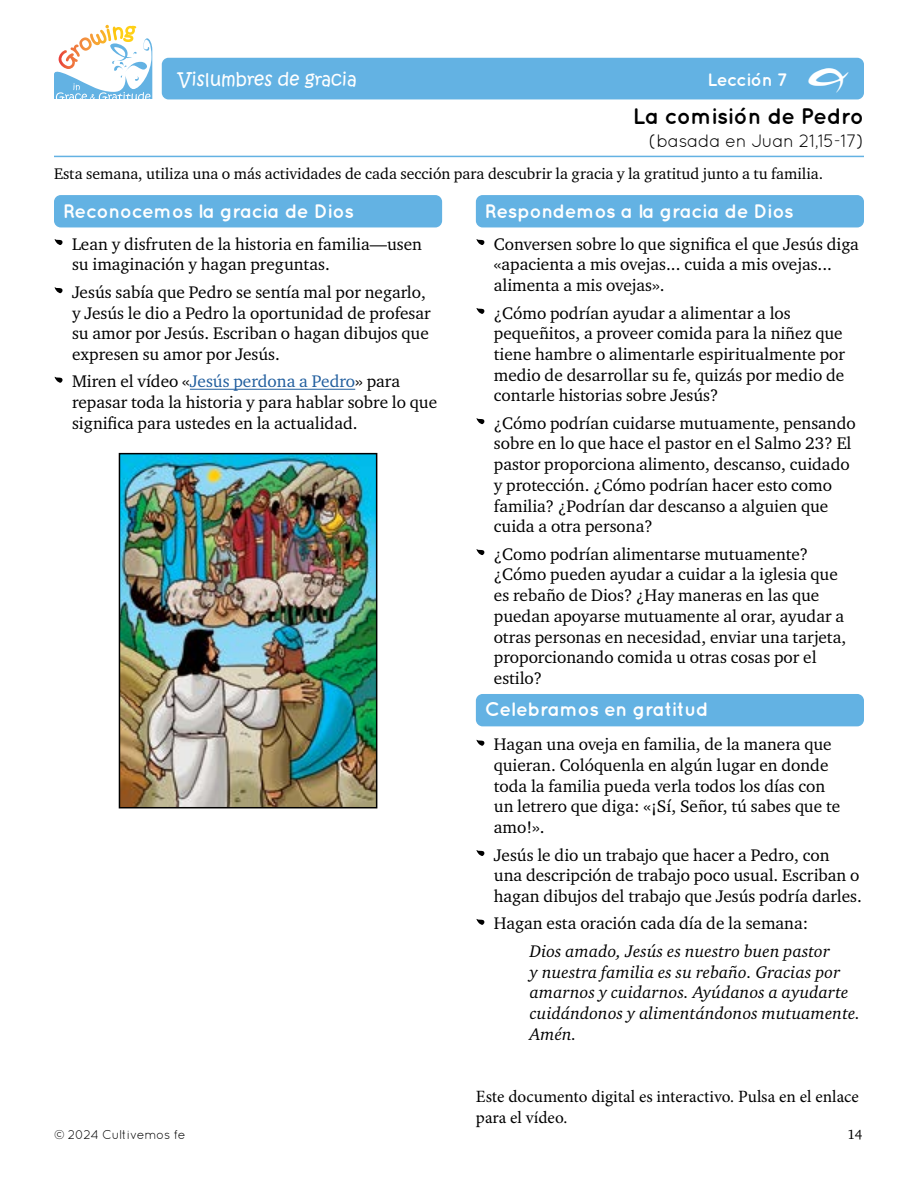
<style>
.page{position:relative;width:918px;height:1188px;background:#fff}
.page>*{position:absolute;margin:0;border:0;box-sizing:border-box;transform-origin:0 0}
.t1{font:60px "Growing Grace Gratitude";color:#000}
.t2{font:45px "Growing Grace Gratitude";color:#fff}
.t3{font:700 22.5px "Quicksand";letter-spacing:-.02em;color:#000}
.t4{font:700 19.5px "Quicksand";letter-spacing:-.02em;color:#fff}
.t5{font:18px "Quicksand";letter-spacing:-.02em;color:#000}
.t6{font:18px "Kristen Normal ITC Std";color:#fff}
.t7{font:700 18px "Quicksand";letter-spacing:-.03em;color:#fff}
.t8{font:17.25px/20.7px "Charter ITC Std";color:#000}
.t9{font:italic 17.25px/20.7px "Charter ITC Std";letter-spacing:.01em;color:#000}
.t10{font:17.25px/20.7px "Minion Pro";color:#000}
.t11{font:15.75px "Charter ITC Std";color:#000}
.t12{font:13.5px "Charter ITC Std";color:#000}
.t13{font:12.75px "Quicksand";letter-spacing:-.02em;color:#000}
.s1{color:#215e9e}
</style>
<div class="page">
<svg style="left:54px;top:25px;width:98px;height:74px"></svg>
<hr style="left:54px;top:156px;width:810px;height:1px;background:#63b2e3">
<div style="left:162px;top:58px;width:702px;height:41px;background:#63b2e3;border-radius:7px"></div>
<hr style="left:190px;top:389px;width:165px;height:1px;background:#215e9e">
<div style="left:54px;top:195px;width:388px;height:32px;background:#63b2e3;border-radius:7px"></div>
<img style="left:122px;top:456px;width:252px;height:349px">
<div style="left:119px;top:453px;width:258px;height:355px;border:2px solid #000"></div>
<div style="left:476px;top:195px;width:388px;height:32px;background:#63b2e3;border-radius:7px"></div>
<div style="left:476px;top:694px;width:388px;height:32px;background:#63b2e3;border-radius:7px"></div>
<p class="t6" style="left:178px;top:68px;width:180px">Vislumbres de gracia</p>
<p class="t7" style="left:707px;top:69px;width:82px">Lección 7</p>
<h2 class="t2" style="left:808px;top:61px;width:42px">E</h2>
<h3 class="t3" style="left:633px;top:103px;width:233px">La comisión de Pedro</h3>
<p class="t5" style="left:649px;top:131px;width:217px">(basada en Juan 21,15-17)</p>
<p class="t11" style="left:54px;top:164px;width:771px">Esta semana, utiliza una o más actividades de cada sección para descubrir la gracia y la gratitud junto a tu familia.</p>
<p class="t4" style="left:63px;top:199px;width:292px">Reconocemos la gracia de Dios</p>
<h1 class="t1" style="left:54px;top:220px;width:11px">Z</h1>
<p class="t8" style="left:72px;top:233px;width:351px">Lean y disfruten de la historia en familia—usen su imaginación y hagan preguntas.</p>
<h1 class="t1" style="left:54px;top:268px;width:11px">Z</h1>
<p class="t8" style="left:72px;top:281px;width:360px">Jesús sabía que Pedro se sentía mal por negarlo, y Jesús le dio a Pedro la oportunidad de profesar su amor por Jesús. Escriban o hagan dibujos que expresen su amor por Jesús.</p>
<h1 class="t1" style="left:54px;top:357px;width:11px">Z</h1>
<p class="t8" style="left:72px;top:371px;width:367px">Miren el vídeo «<span class="s1">Jesús perdona a Pedro</span>» para repasar toda la historia y para hablar sobre lo que significa para ustedes en la actualidad.</p>
<p class="t4" style="left:485px;top:199px;width:310px">Respondemos a la gracia de Dios</p>
<h1 class="t1" style="left:476px;top:220px;width:11px">Z</h1>
<p class="t8" style="left:494px;top:233px;width:367px">Conversen sobre lo que significa el que Jesús diga «apacienta a mis ovejas... cuida a mis ovejas... alimenta a mis ovejas».</p>
<h1 class="t1" style="left:476px;top:288px;width:11px">Z</h1>
<p class="t8" style="left:494px;top:302px;width:353px">¿Cómo podrían ayudar a alimentar a los pequeñitos, a proveer comida para la niñez que tiene hambre o alimentarle espiritualmente por medio de desarrollar su fe, quizás por medio de contarle historias sobre Jesús?</p>
<h1 class="t1" style="left:476px;top:399px;width:11px">Z</h1>
<p class="t8" style="left:494px;top:412px;width:363px">¿Cómo podrían cuidarse mutuamente, pensando sobre en lo que hace el pastor en el Salmo 23? El pastor proporciona alimento, descanso, cuidado y protección. ¿Cómo podrían hacer esto como familia? ¿Podrían dar descanso a alguien que cuida a otra persona?</p>
<h1 class="t1" style="left:476px;top:530px;width:11px">Z</h1>
<p class="t8" style="left:494px;top:543px;width:354px">¿Como podrían alimentarse mutuamente? ¿Cómo pueden ayudar a cuidar a la iglesia que es rebaño de Dios? ¿Hay maneras en las que puedan apoyarse mutuamente al orar, ayudar a otras personas en necesidad, enviar una tarjeta, proporcionando comida u otras cosas por el estilo?</p>
<p class="t4" style="left:485px;top:698px;width:225px">Celebramos en gratitud</p>
<h1 class="t1" style="left:476px;top:720px;width:11px">Z</h1>
<p class="t8" style="left:494px;top:734px;width:348px">Hagan una oveja en familia, de la manera que quieran. Colóquenla en algún lugar en donde toda la familia pueda verla todos los días con un letrero que diga: «¡Sí, Señor, tú sabes que te amo!».</p>
<h1 class="t1" style="left:476px;top:831px;width:11px">Z</h1>
<p class="t8" style="left:494px;top:844px;width:370px">Jesús le dio un trabajo que hacer a Pedro, con una descripción de trabajo poco usual. Escriban o hagan dibujos del trabajo que Jesús podría darles.</p>
<h1 class="t1" style="left:476px;top:899px;width:11px">Z</h1>
<p class="t8" style="left:494px;top:913px;width:316px">Hagan esta oración cada día de la semana:</p>
<p class="t9" style="left:530px;top:940px;width:332px">Dios amado, Jesús es nuestro buen pastor<br>y nuestra familia es su rebaño. Gracias por amarnos y cuidarnos. Ayúdanos a ayudarte cuidándonos y alimentándonos mutuamente.<br>Amén.</p>
<p class="t10" style="left:476px;top:1086px;width:385px">Este documento digital es interactivo. Pulsa en el enlace para el vídeo.</p>
<p class="t13" style="left:54px;top:1128px;width:133px">© 2024 Cultivemos fe</p>
<p class="t12" style="left:847px;top:1126px;width:17px">14</p>
</div>
